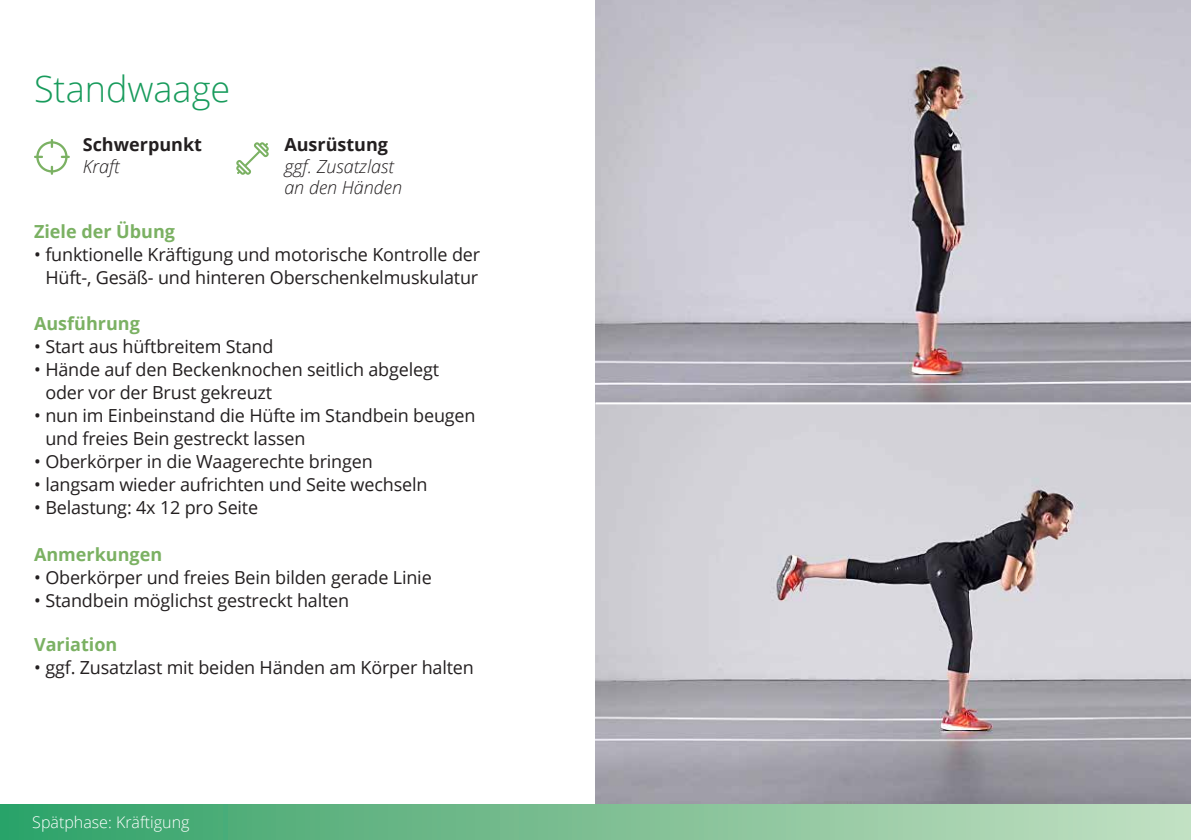
<style>
.page{position:relative;width:1191px;height:840px;background:#fff}
.page>*{position:absolute;margin:0;border:0;box-sizing:border-box;transform-origin:0 0}
.t1{font:300 36px "Open Sans";color:#189b5c}
.t2{font:18px/23px "Open Sans";letter-spacing:-.01em;color:#231f20}
.t3{font:700 18px "Open Sans";color:#7bb163}
.t4{font:italic 300 18px/21.6px "Open Sans";color:#231f20}
.t5{font:700 18px "Open Sans";color:#231f20}
.t6{font:300 16px "Open Sans";color:#fff}
</style>
<div class="page">
<img style="left:595px;top:0;width:596px;height:803px">
<div style="left:0;top:803px;width:1191px;height:36px;background:linear-gradient(to right,#31a167,#c6dfc2)"></div>
<svg style="left:236px;top:142px;width:33px;height:33px"></svg>
<svg style="left:34px;top:139px;width:36px;height:36px"></svg>
<hr style="left:595px;top:402px;width:596px;height:2px;background:#fff">
<h1 class="t1" style="left:34px;top:64px;width:198px">Standwaage</h1>
<p class="t5" style="left:83px;top:132px;width:121px">Schwerpunkt</p>
<p class="t4" style="left:83px;top:155px;width:38px">Kraft</p>
<p class="t5" style="left:284px;top:132px;width:105px">Ausrüstung</p>
<p class="t4" style="left:284px;top:155px;width:119px">ggf. Zusatzlast an den Händen</p>
<p class="t3" style="left:34px;top:219px;width:143px">Ziele der Übung</p>
<p class="t2" style="left:34px;top:242px;width:448px;text-align:center">• funktionelle Kräftigung und motorische Kontrolle der<br>Hüft-, Gesäß- und hinteren Oberschenkelmuskulatur</p>
<p class="t3" style="left:34px;top:311px;width:107px">Ausführung</p>
<p class="t2" style="left:34px;top:334px;width:241px">• Start aus hüftbreitem Stand</p>
<p class="t2" style="left:45px;top:357px;width:395px;text-indent:-11px">• Hände auf den Beckenknochen seitlich abgelegt oder vor der Brust gekreuzt</p>
<p class="t2" style="left:45px;top:403px;width:432px;text-indent:-11px">• nun im Einbeinstand die Hüfte im Standbein beugen und freies Bein gestreckt lassen</p>
<p class="t2" style="left:34px;top:449px;width:340px">• Oberkörper in die Waagerechte bringen</p>
<p class="t2" style="left:34px;top:472px;width:395px">• langsam wieder aufrichten und Seite wechseln</p>
<p class="t2" style="left:34px;top:495px;width:226px">• Belastung: 4x 12 pro Seite</p>
<p class="t3" style="left:34px;top:541px;width:130px">Anmerkungen</p>
<p class="t2" style="left:34px;top:564px;width:399px">• Oberkörper und freies Bein bilden gerade Linie</p>
<p class="t2" style="left:34px;top:587px;width:317px">• Standbein möglichst gestreckt halten</p>
<p class="t3" style="left:34px;top:631px;width:85px">Variation</p>
<p class="t2" style="left:34px;top:655px;width:441px">• ggf. Zusatzlast mit beiden Händen am Körper halten</p>
<p class="t6" style="left:32px;top:810px;width:159px">Spätphase: Kräftigung</p>
</div>
